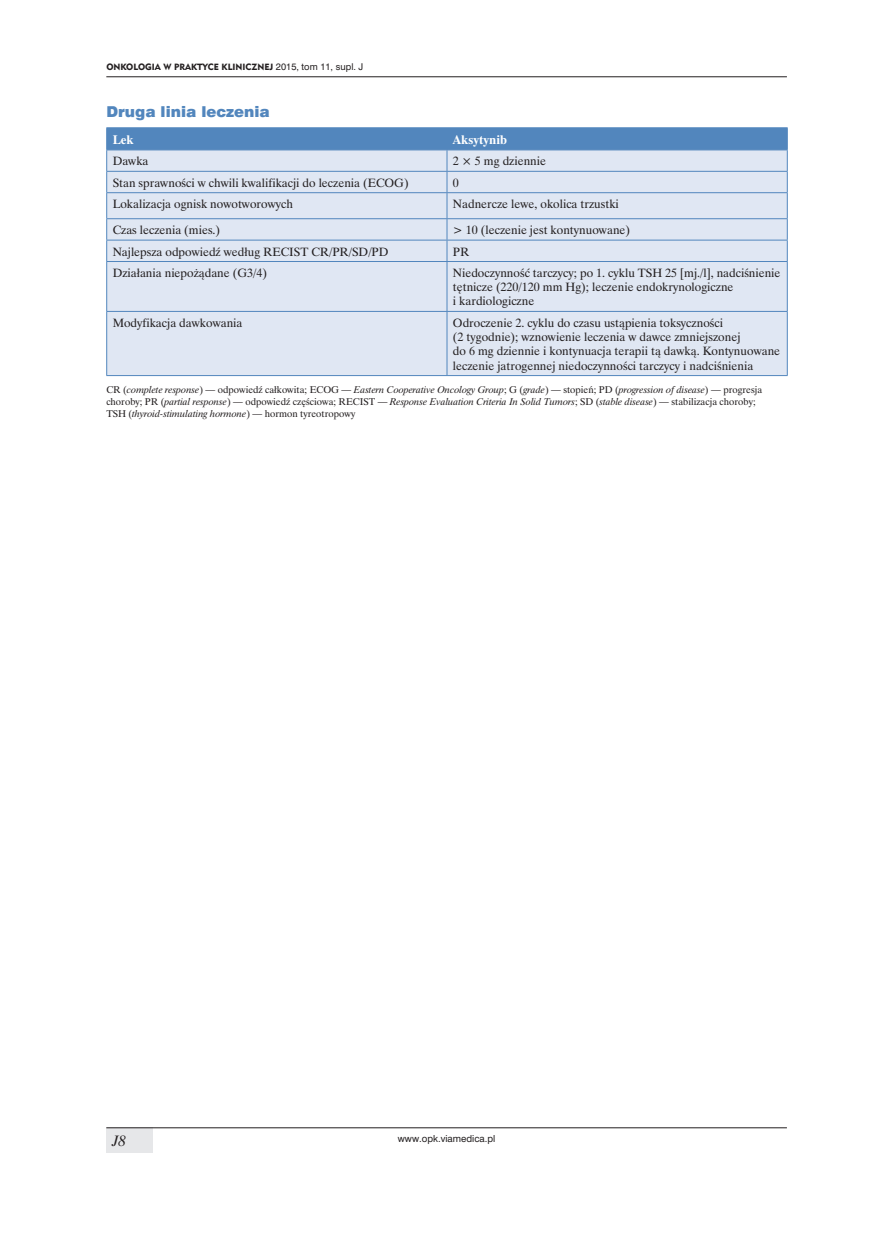
<style>
.page{position:relative;width:872px;height:1234px;background:#fff}
.page>*{position:absolute;margin:0;border:0;box-sizing:border-box;transform-origin:0 0}
._20_Parametry_wyjsci{font:15px "Swis 721 Blk EU";color:#5286bd}
.t1{font:italic 15px "Time Ibis EE";color:#231f20}
._20_tabelka_nagłówek{font:700 12.75px "Time Ibis EE";color:#fff}
._20_tabelka_tekst{font:12px/14.2px "Time Ibis EE";color:#231f20}
._20_tabelka_przypis{font:italic 9.75px/12px "Time Ibis EE";color:#231f20}
.t2{font:9px "Geometric 415 Blk EU";color:#231f20}
.t3{font:9px "Swis 721 PL";color:#231f20}
.s1{font-family:"Swis 721 PL";font-size:8.7px}
.s2{font-style:normal}
</style>
<div class="page">
<div style="left:106px;top:1127px;width:47px;height:25px;background:#e6e7e9"></div>
<hr style="left:106px;top:76px;width:681px;height:1px;background:#231f20">
<hr style="left:106px;top:1127px;width:681px;height:1px;background:#231f20">
<div style="left:107px;top:262px;width:680px;height:113px;background:#e0e7f3"></div>
<hr style="left:106px;top:261px;width:341px;height:1px;background:#5286bd">
<hr style="left:447px;top:261px;width:340px;height:1px;background:#5286bd">
<hr style="left:446px;top:262px;width:1px;height:49px;background:#5286bd">
<hr style="left:106px;top:311px;width:341px;height:1px;background:#5286bd">
<hr style="left:106px;top:375px;width:341px;height:1px;background:#5286bd">
<hr style="left:106px;top:262px;width:1px;height:49px;background:#5286bd">
<hr style="left:787px;top:262px;width:1px;height:49px;background:#5286bd">
<hr style="left:106px;top:312px;width:1px;height:63px;background:#5286bd">
<hr style="left:447px;top:311px;width:340px;height:1px;background:#5286bd">
<hr style="left:446px;top:312px;width:1px;height:63px;background:#5286bd">
<hr style="left:787px;top:312px;width:1px;height:63px;background:#5286bd">
<hr style="left:447px;top:375px;width:340px;height:1px;background:#5286bd">
<hr style="left:106px;top:127px;width:341px;height:1px;background:#5286bd">
<hr style="left:447px;top:127px;width:340px;height:1px;background:#5286bd">
<svg style="left:106px;top:128px;width:682px;height:133px;background:#c1d2e7"></svg>
<hr style="left:447px;top:218px;width:340px;height:1px;background:#5286bd">
<p class="t2" style="left:106px;top:61px;width:258px">ONKOLOGIA W PRAKTYCE KLINICZNEJ <span class="s1">2015, tom 11, supl. J</span></p>
<p class="_20_Parametry_wyjsci" style="left:106px;top:102px;width:165px">Druga linia leczenia</p>
<p class="_20_tabelka_nagłówek" style="left:113px;top:132px;width:22px">Lek</p>
<p class="_20_tabelka_nagłówek" style="left:453px;top:132px;width:56px">Aksytynib</p>
<p class="_20_tabelka_tekst" style="left:113px;top:154px;width:37px">Dawka</p>
<p class="_20_tabelka_tekst" style="left:453px;top:154px;width:95px">2 × 5 mg dziennie</p>
<p class="_20_tabelka_tekst" style="left:113px;top:175px;width:297px">Stan sprawności w chwili kwalifikacji do leczenia (ECOG)</p>
<p class="_20_tabelka_tekst" style="left:453px;top:175px;width:7px">0</p>
<p class="_20_tabelka_tekst" style="left:113px;top:197px;width:182px">Lokalizacja ognisk nowotworowych</p>
<p class="_20_tabelka_tekst" style="left:453px;top:197px;width:167px">Nadnercze lewe, okolica trzustki</p>
<p class="_20_tabelka_tekst" style="left:113px;top:223px;width:109px">Czas leczenia (mies.)</p>
<p class="_20_tabelka_tekst" style="left:453px;top:223px;width:179px">&gt; 10 (leczenie jest kontynuowane)</p>
<p class="_20_tabelka_tekst" style="left:113px;top:244px;width:277px">Najlepsza odpowiedź według RECIST CR/PR/SD/PD</p>
<p class="_20_tabelka_tekst" style="left:453px;top:244px;width:18px">PR</p>
<p class="_20_tabelka_tekst" style="left:113px;top:265px;width:156px">Działania niepożądane (G3/4)</p>
<p class="_20_tabelka_tekst" style="left:453px;top:265px;width:329px">Niedoczynność tarczycy; po 1. cyklu TSH 25 [mj./l], nadciśnienie tętnicze (220/120 mm Hg); leczenie endokrynologiczne<br>i kardiologiczne</p>
<p class="_20_tabelka_tekst" style="left:113px;top:315px;width:131px">Modyfikacja dawkowania</p>
<p class="_20_tabelka_tekst" style="left:453px;top:315px;width:329px">Odroczenie 2. cyklu do czasu ustąpienia toksyczności<br>(2 tygodnie); wznowienie leczenia w dawce zmniejszonej<br>do 6 mg dziennie i kontynuacja terapii tą dawką. Kontynuowane leczenie jatrogennej niedoczynności tarczycy i nadciśnienia</p>
<p class="_20_tabelka_przypis" style="left:106px;top:383px;width:657px"><span class="s2">CR (</span>complete response<span class="s2">) — odpowiedź całkowita; ECOG —</span> Eastern Cooperative Oncology Group<span class="s2">; G (</span>grade<span class="s2">) — stopień; PD (</span>progression of disease<span class="s2">) — progresja choroby; PR (</span>partial response<span class="s2">) — odpowiedź częściowa; RECIST —</span> Response Evaluation Criteria In Solid Tumors<span class="s2">; SD (</span>stable disease<span class="s2">) — stabilizacja choroby;<br>TSH (</span>thyroid-stimulating hormone<span class="s2">) — hormon tyreotropowy</span></p>
<p class="t1" style="left:113px;top:1131px;width:15px">J8</p>
<p class="t3" style="left:398px;top:1132px;width:99px">www.opk.viamedica.pl</p>
</div>
